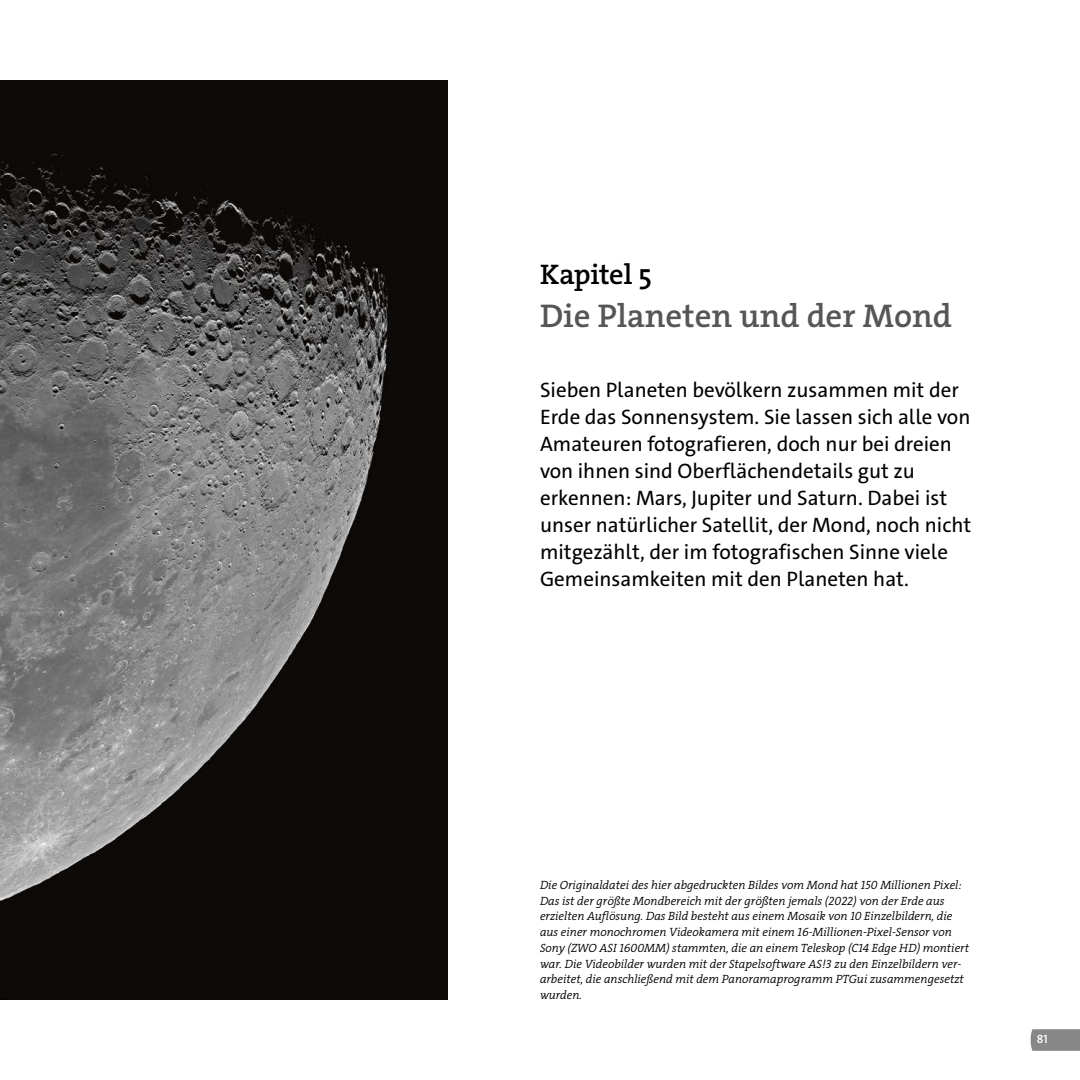
<style>
.page{position:relative;width:1080px;height:1080px;background:#fff}
.page>*{position:absolute;margin:0;border:0;box-sizing:border-box;transform-origin:0 0}
.t1{font:33px "The Serif HP6 Se Bld";color:#565655}
.t2{font:28.5px "The Serif HP6 Se Bld";letter-spacing:-.015em;color:#000}
.t3{font:21px/27px "The Sans C4 s";color:#000}
.t4{font:12px/15.8px "The Serif HP4 Se Lig IT";color:#000}
.t5{font:600 12px "The Sans C4 s";color:#fff}
</style>
<div class="page">
<svg style="left:1031px;top:1029px;width:49px;height:22px"></svg>
<img style="left:0;top:81px;width:447px;height:918px">
<h2 class="t2" style="left:540px;top:256px;width:113px">Kapitel 5</h2>
<h1 class="t1" style="left:540px;top:294px;width:414px">Die Planeten und der Mond</h1>
<p class="t3" style="left:540px;top:377px;width:433px">Sieben Planeten bevölkern zusammen mit der Erde das Sonnensystem. Sie lassen sich alle von Amateuren fotografieren, doch nur bei dreien von ihnen sind Oberflächendetails gut zu erkennen: Mars, Jupiter und Saturn. Dabei ist unser natürlicher Satellit, der Mond, noch nicht mitgezählt, der im fotografischen Sinne viele Gemeinsamkeiten mit den Planeten hat.</p>
<p class="t4" style="left:540px;top:877px;width:431px">Die Originaldatei des hier abgedruckten Bildes vom Mond hat 150 Millionen Pixel:<br>Das ist der größte Mondbereich mit der größten jemals (2022) von der Erde aus erzielten Auflösung. Das Bild besteht aus einem Mosaik von 10 Einzelbildern, die aus einer monochromen Videokamera mit einem 16-Millionen-Pixel-Sensor von Sony (ZWO ASI 1600MM) stammten, die an einem Teleskop (C14 Edge HD) montiert war. Die Videobilder wurden mit der Stapelsoftware AS!3 zu den Einzelbildern ver&shy;arbeitet, die anschließend mit dem Panoramaprogramm PTGui zusammengesetzt wurden.</p>
<p class="t5" style="left:1037px;top:1032px;width:12px">81</p>
</div>
